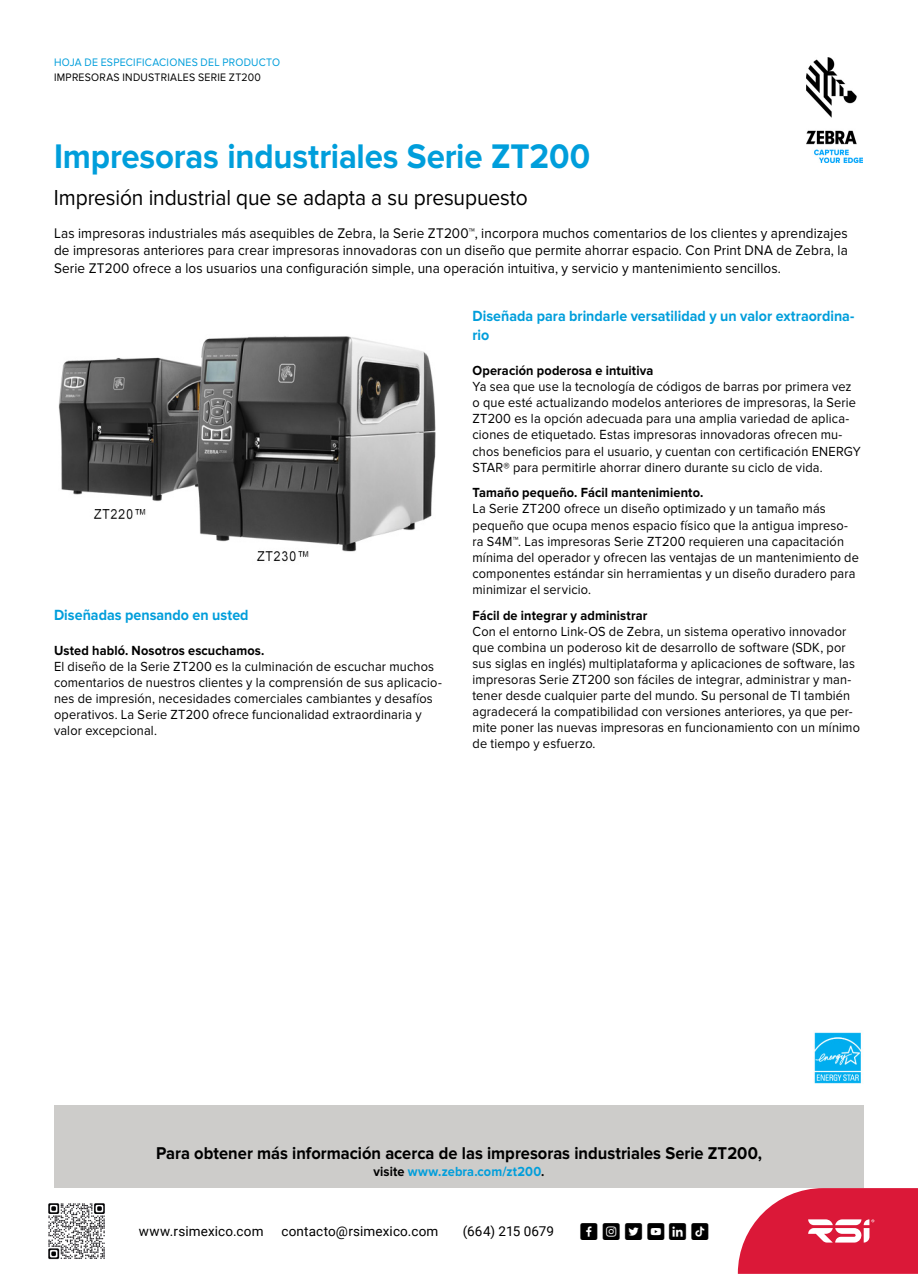
<style>
.page{position:relative;width:918px;height:1274px;background:#fff}
.page>*{position:absolute;margin:0;border:0;box-sizing:border-box;transform-origin:0 0}
.t1{font:700 35.4px "Proxima Nova";letter-spacing:-.005em;color:#009edb;scale:.93 1}
.t2{font:22.5px "Proxima Nova";letter-spacing:-.005em;color:#000;scale:.93 1}
.t3{font:700 17.7px "Proxima Nova";color:#000;scale:.93 1}
.t4{font:700 15.3px/18.5px "Proxima Nova";color:#009edb;scale:.93 1}
.t5{font:15px "Social Shapes";letter-spacing:.265em;color:#000}
.t6{font:14.55px/17.7px "Proxima Nova";letter-spacing:.01em;color:#000;text-align:justify;scale:.93 1}
.t7{font:13.65px/16px "Proxima Nova";letter-spacing:.015em;color:#000;scale:.93 1}
.t8{font:700 13.65px "Proxima Nova";letter-spacing:.01em;color:#000;scale:.93 1}
.t9{font:700 13.65px "Proxima Nova";letter-spacing:.01em;color:#009edb;scale:.93 1}
.t10{font:13.5px "Roboto";letter-spacing:.015em;color:#000}
.t11{font:11.25px "Proxima Nova";letter-spacing:.025em;color:#009edb;scale:.93 1}
.t12{font:11.25px "Proxima Nova";letter-spacing:.025em;color:#000;scale:.93 1}
.s1{color:#000}
</style>
<div class="page">
<img style="left:806px;top:58px;width:56px;height:104px">
<div style="left:54px;top:1105px;width:810px;height:111px;background:#cdccca"></div>
<img style="left:814px;top:1032px;width:47px;height:52px">
<img style="left:58px;top:336px;width:378px;height:226px">
<div style="left:0;top:1188px;width:918px;height:86px;background:#fff"></div>
<img style="left:48px;top:1203px;width:57px;height:57px">
<svg style="left:738px;top:1188px;width:180px;height:86px;background:#e03d58"></svg>
<p class="t11" style="left:54px;top:55px;width:245px">HOJA DE ESPECIFICACIONES DEL PRODUCTO</p>
<p class="t12" style="left:54px;top:71px;width:224px">IMPRESORAS INDUSTRIALES SERIE ZT200</p>
<h1 class="t1" style="left:54px;top:136px;width:578px">Impresoras industriales Serie ZT200</h1>
<h2 class="t2" style="left:54px;top:185px;width:511px">Impresión industrial que se adapta a su presupuesto</h2>
<p class="t6" style="left:54px;top:224px;width:855px">Las impresoras industriales más asequibles de Zebra, la Serie ZT200™, incorpora muchos comentarios de los clientes y aprendizajes de impresoras anteriores para crear impresoras innovadoras con un diseño que permite ahorrar espacio. Con Print DNA de Zebra, la Serie ZT200 ofrece a los usuarios una configuración simple, una operación intuitiva, y servicio y mantenimiento sencillos.</p>
<p class="t4" style="left:54px;top:606px;width:211px">Diseñadas pensando en usted</p>
<p class="t8" style="left:54px;top:643px;width:228px">Usted habló. Nosotros escuchamos.</p>
<p class="t7" style="left:54px;top:659px;width:419px">El diseño de la Serie ZT200 es la culminación de escuchar muchos comentarios de nuestros clientes y la comprensión de sus aplicacio&shy;nes de impresión, necesidades comerciales cambiantes y desafíos operativos. La Serie ZT200 ofrece funcionalidad extraordinaria y valor excepcional.</p>
<p class="t4" style="left:472px;top:307px;width:412px">Diseñada para brindarle versatilidad y un valor extraordina&shy;rio</p>
<p class="t8" style="left:472px;top:363px;width:196px">Operación poderosa e intuitiva</p>
<p class="t7" style="left:472px;top:379px;width:419px">Ya sea que use la tecnología de códigos de barras por primera vez o que esté actualizando modelos anteriores de impresoras, la Serie ZT200 es la opción adecuada para una amplia variedad de aplica&shy;ciones de etiquetado. Estas impresoras innovadoras ofrecen mu&shy;chos beneficios para el usuario, y cuentan con certificación ENERGY STAR® para permitirle ahorrar dinero durante su ciclo de vida.</p>
<p class="t8" style="left:472px;top:485px;width:250px">Tamaño pequeño. Fácil mantenimiento.</p>
<p class="t7" style="left:472px;top:501px;width:417px">La Serie ZT200 ofrece un diseño optimizado y un tamaño más pequeño que ocupa menos espacio físico que la antigua impreso&shy;ra S4M™. Las impresoras Serie ZT200 requieren una capacitación mínima del operador y ofrecen las ventajas de un mantenimiento de componentes estándar sin herramientas y un diseño duradero para minimizar el servicio.</p>
<p class="t8" style="left:472px;top:607px;width:190px">Fácil de integrar y administrar</p>
<p class="t7" style="left:472px;top:623px;width:418px">Con el entorno Link-OS de Zebra, un sistema operativo innovador que combina un poderoso kit de desarrollo de software (SDK, por sus siglas en inglés) multiplataforma y aplicaciones de software, las impresoras Serie ZT200 son fáciles de integrar, administrar y man&shy;tener desde cualquier parte del mundo. Su personal de TI también agradecerá la compatibilidad con versiones anteriores, ya que per&shy;mite poner las nuevas impresoras en funcionamiento con un mínimo de tiempo y esfuerzo.</p>
<p class="t3" style="left:156px;top:1143px;width:653px">Para obtener más información acerca de las impresoras industriales Serie ZT200,</p>
<p class="t9" style="left:373px;top:1164px;width:185px"><span class="s1">visite</span> www.zebra.com/zt200<span class="s1">.</span></p>
<p class="t10" style="left:139px;top:1222px;width:126px">www.rsimexico.com</p>
<p class="t10" style="left:281px;top:1222px;width:158px">contacto@rsimexico.com</p>
<p class="t10" style="left:463px;top:1222px;width:93px">(664) 215 0679</p>
<p class="t5" style="left:580px;top:1226px;width:131px">FdÕùjÉ</p>
</div>
